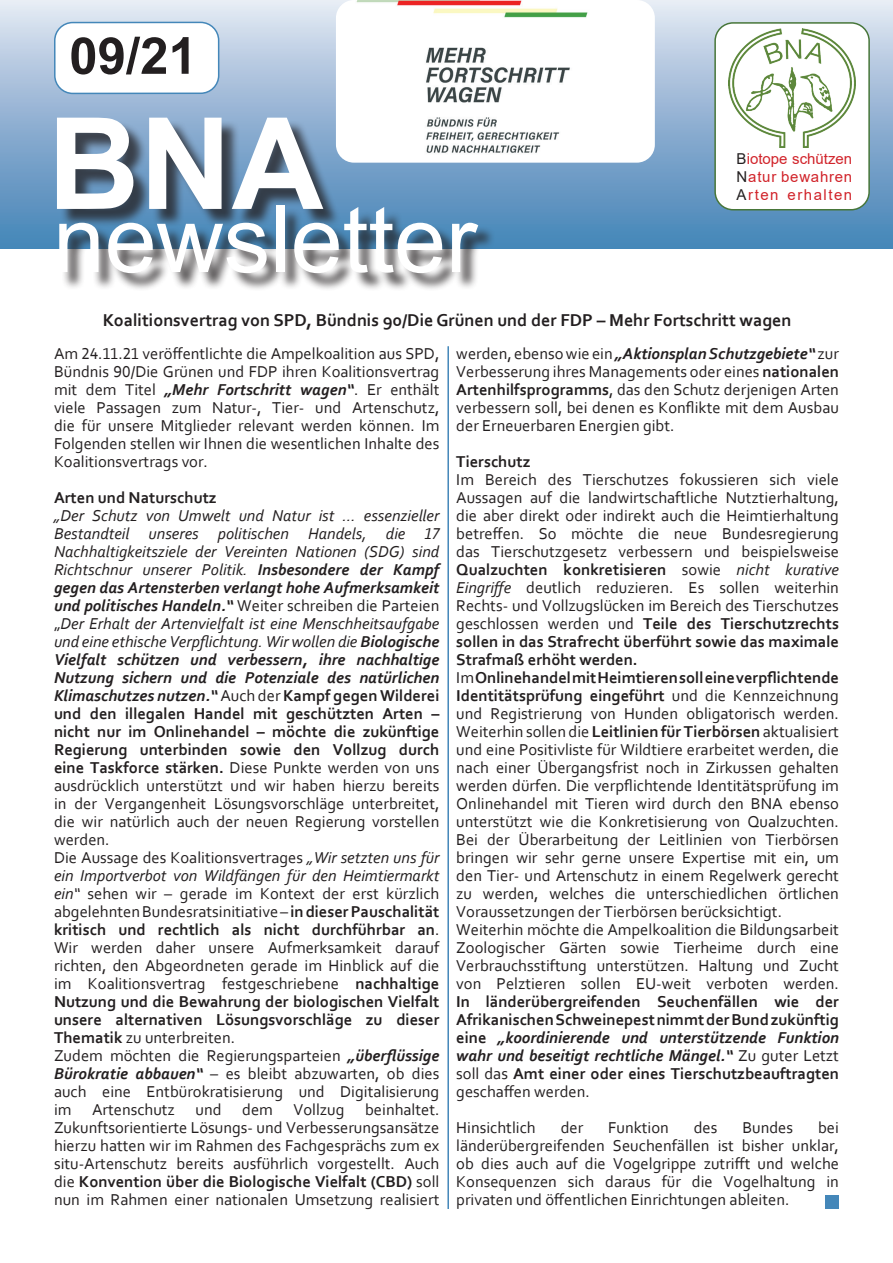
<style>
.page{position:relative;width:893px;height:1263px;background:#fff}
.page>*{position:absolute;margin:0;border:0;box-sizing:border-box;transform-origin:0 0}
.t1{font:700 127.5px "Arial";color:#fff}
.t2{font:93px "Arial";color:#fff}
.t3{font:700 51px "Arial";color:#231f20}
.t4{font:700 18px "Corbel";color:#231f20}
.t5{font:16.5px/18px "Corbel";color:#231f20;text-align:justify}
.t6{font:700 16.5px/18px "Corbel";color:#231f20;text-align:justify}
.t7{font:15px/18px "Arial";letter-spacing:.05em;color:#d1232a;text-align:justify}
.s1{color:#231f20}
.s2{font-weight:700;font-style:italic}
.s3{font-style:italic}
.s4{font-weight:700}
.s5{font-weight:400}
</style>
<div class="page">
<div style="left:0;top:0;width:893px;height:249px;background:linear-gradient(to bottom,#e2e5f2,#4080b4)"></div>
<div style="left:55px;top:22px;width:164px;height:71px;background:#fff;border-radius:18px"></div>
<div style="left:54px;top:22px;width:165px;height:72px;border:2px solid #4487b9;border-radius:18px"></div>
<div style="left:59px;top:120px;width:282px;height:108px;background:#231f20;opacity:.75"></div>
<div style="left:62px;top:208px;width:434px;height:84px;background:#231f20;opacity:.75"></div>
<div style="left:715px;top:23px;width:154px;height:187px;background:#fff;border-radius:18px"></div>
<div style="left:714px;top:22px;width:156px;height:188px;border:2px solid #477639;border-radius:18px"></div>
<img style="left:729px;top:28px;width:126px;height:119px">
<hr style="left:447px;top:346px;width:2px;height:863px;background:#4487b9">
<img style="left:336px;top:0;width:319px;height:163px">
<div style="left:825px;top:1195px;width:14px;height:14px;background:#4487b9"></div>
<h3 class="t3" style="left:69px;top:20px;width:129px">09/21</h3>
<h1 class="t1" style="left:48px;top:74px;width:278px">BNA</h1>
<h2 class="t2" style="left:53px;top:175px;width:425px">newsletter</h2>
<p class="t7" style="left:737px;top:149px;width:117px"><span class="s1">B</span>iotope schützen <span class="s1">N</span>atur bewahren <span class="s1">A</span>rten erhalten</p>
<p class="t4" style="left:103px;top:308px;width:690px">Koalitionsvertrag von SPD, Bündnis 90/Die Grünen und der FDP – Mehr Fortschritt wagen</p>
<p class="t5" style="left:54px;top:344px;width:387px">Am 24.11.21 veröffentlichte die Ampelkoalition aus SPD, Bündnis 90/Die Grünen und FDP ihren Koalitionsvertrag mit dem Titel <span class="s2">„Mehr Fortschritt wagen“</span>. Er enthält viele Passagen zum Natur-, Tier- und Artenschutz, die für unsere Mitglieder relevant werden können. Im Folgenden stellen wir Ihnen die wesentlichen Inhalte des Koalitionsvertrags vor.</p>
<p class="t6" style="left:54px;top:488px;width:164px">Arten und Naturschutz</p>
<p class="t5" style="left:54px;top:506px;width:387px;text-align:left"><span class="s3">„Der Schutz von Umwelt und Natur ist … essenzieller Bestandteil unseres politischen Handels, die 17<br>Nachhaltigkeitsziele der Vereinten Nationen (SDG) sind Richtschnur unserer Politik.</span> <span class="s2">Insbesondere der Kampf gegen das Artensterben verlangt hohe Aufmerksamkeit und politisches Handeln.“</span> Weiter schreiben die Parteien „<span class="s3">Der Erhalt der Artenvielfalt ist eine Menschheitsaufgabe und eine ethische Verpflichtung. Wir wollen die</span> <span class="s2">Biologische Vielfalt schützen und verbessern, ihre nachhaltige Nutzung sichern und die Potenziale des natürlichen Klimaschutzes nutzen.“</span> Auch der <span class="s4">Kampf gegen Wilderei und den illegalen Handel mit geschützten Arten – nicht nur im Onlinehandel – möchte die zukünftige Regierung unterbinden sowie den Vollzug durch eine Taskforce stärken.</span> Diese Punkte werden von uns ausdrücklich unterstützt und wir haben hierzu bereits in der Vergangenheit Lösungsvorschläge unterbreitet, die wir natürlich auch der neuen Regierung vorstellen werden.<br>Die Aussage des Koalitionsvertrages <span class="s3">„Wir setzten uns für ein Importverbot von Wildfängen für den Heimtiermarkt ein“</span> sehen wir – gerade im Kontext der erst kürzlich abgelehnten Bundesratsinitiative – <span class="s4">in dieser Pauschalität kritisch und rechtlich als nicht durchführbar an</span>.<br>Wir werden daher unsere Aufmerksamkeit darauf richten, den Abgeordneten gerade im Hinblick auf die im Koalitionsvertrag festgeschriebene <span class="s4">nachhaltige Nutzung und die Bewahrung der biologischen Vielfalt unsere alternativen Lösungsvorschläge zu dieser Thematik</span> zu unterbreiten.<br>Zudem möchten die Regierungsparteien <span class="s2">„überflüssige Bürokratie abbauen“</span> – es bleibt abzuwarten, ob dies auch eine Entbürokratisierung und Digitalisierung im Artenschutz und dem Vollzug beinhaltet.<br>Zukunftsorientierte Lösungs- und Verbesserungsansätze hierzu hatten wir im Rahmen des Fachgesprächs zum ex situ-Artenschutz bereits ausführlich vorgestellt. Auch die <span class="s4">Konvention über die Biologische Vielfalt (CBD)</span> soll nun im Rahmen einer nationalen Umsetzung realisiert</p>
<p class="t5" style="left:456px;top:344px;width:384px">werden, ebenso wie ein <span class="s2">„Aktionsplan Schutzgebiete“</span> zur Verbesserung ihres Managements oder eines <span class="s4">nationalen Artenhilfsprogramms</span>, das den Schutz derjenigen Arten verbessern soll, bei denen es Konflikte mit dem Ausbau der Erneuerbaren Energien gibt.</p>
<p class="t6" style="left:456px;top:452px;width:76px">Tierschutz</p>
<p class="t5" style="left:456px;top:470px;width:384px;text-align:left">Im Bereich des Tierschutzes fokussieren sich viele Aussagen auf die landwirtschaftliche Nutztierhaltung, die aber direkt oder indirekt auch die Heimtierhaltung betreffen. So möchte die neue Bundesregierung das Tierschutzgesetz verbessern und beispielsweise <span class="s4">Qualzuchten konkretisieren</span> sowie <span class="s3">nicht kurative Eingriffe</span> deutlich reduzieren. Es sollen weiterhin Rechts- und Vollzugslücken im Bereich des Tierschutzes geschlossen werden und <span class="s4">Teile des Tierschutzrechts sollen in das Strafrecht überführt sowie das maximale Strafmaß erhöht werden.<br></span>Im <span class="s4">Onlinehandel mit Heimtieren soll eine verpflichtende Identitätsprüfung eingeführt</span> und die Kennzeichnung und Registrierung von Hunden obligatorisch werden.<br>Weiterhin sollen die <span class="s4">Leitlinien für Tierbörsen</span> aktualisiert und eine Positivliste für Wildtiere erarbeitet werden, die nach einer Übergangsfrist noch in Zirkussen gehalten werden dürfen. Die verpflichtende Identitätsprüfung im Onlinehandel mit Tieren wird durch den BNA ebenso unterstützt wie die Konkretisierung von Qualzuchten.<br>Bei der Überarbeitung der Leitlinien von Tierbörsen bringen wir sehr gerne unsere Expertise mit ein, um den Tier- und Artenschutz in einem Regelwerk gerecht zu werden, welches die unterschiedlichen örtlichen Voraussetzungen der Tierbörsen berücksichtigt.<br>Weiterhin möchte die Ampelkoalition die Bildungsarbeit Zoologischer Gärten sowie Tierheime durch eine Verbrauchsstiftung unterstützen. Haltung und Zucht von Pelztieren sollen EU-weit verboten werden.</p>
<p class="t6" style="left:456px;top:992px;width:384px">In länderübergreifenden Seuchenfällen wie der Afrikanischen Schweinepest nimmt der Bund zukünftig eine <span class="s3">„koordinierende und unterstützende Funktion wahr und beseitigt rechtliche Mängel.“</span> <span class="s5">Zu guter Letzt soll das</span> Amt einer oder eines Tierschutzbeauftragten <span class="s5">geschaffen werden.</span></p>
<p class="t5" style="left:456px;top:1118px;width:81px">Hinsichtlich</p>
<p class="t5" style="left:561px;top:1118px;width:24px">der</p>
<p class="t5" style="left:608px;top:1118px;width:62px">Funktion</p>
<p class="t5" style="left:694px;top:1118px;width:25px">des</p>
<p class="t5" style="left:742px;top:1118px;width:52px">Bundes</p>
<p class="t5" style="left:456px;top:1118px;width:384px;text-indent:362px">bei länderübergreifenden Seuchenfällen ist bisher unklar, ob dies auch auf die Vogelgrippe zutrifft und welche Konsequenzen sich daraus für die Vogelhaltung in privaten und öffentlichen Einrichtungen ableiten.</p>
</div>
